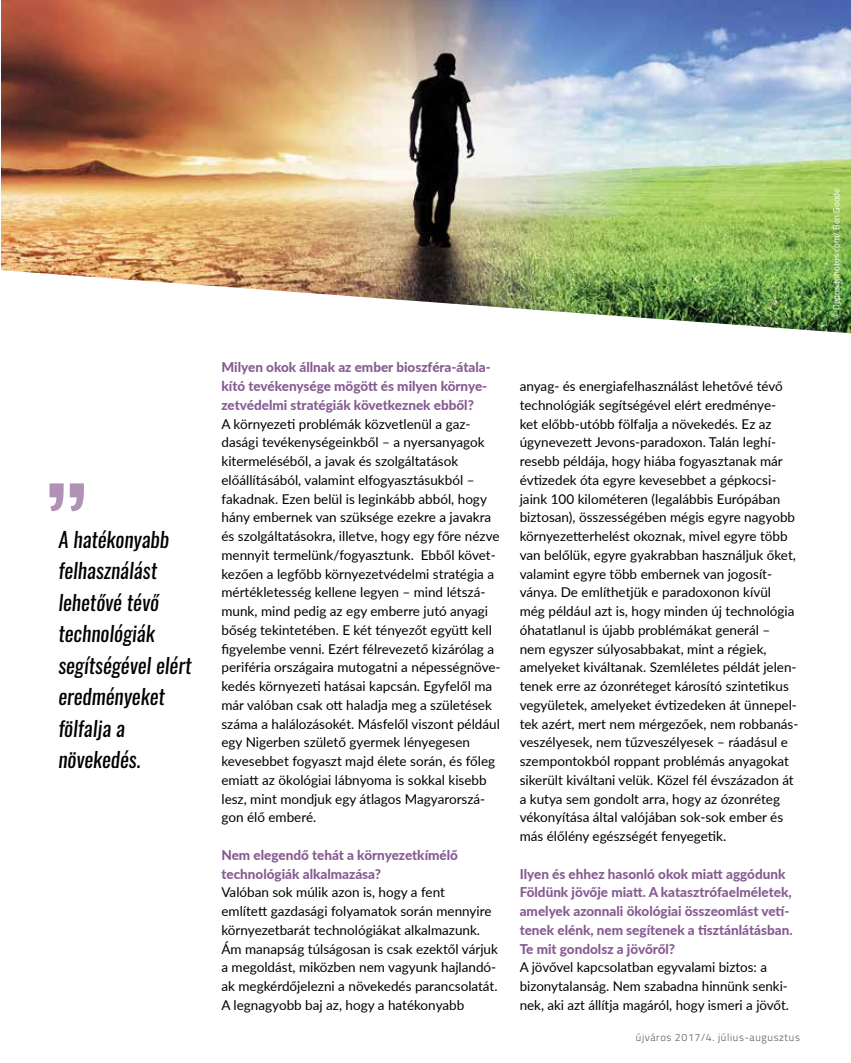
<style>
.page{position:relative;width:851px;height:1063px;background:#fff}
.page>*{position:absolute;margin:0;border:0;box-sizing:border-box;transform-origin:0 0}
.kiemelés{font:700 97.5px "Oswald";color:#af92b5}
.kiemelés-2{font:italic 21px/31.5px "Oswald";color:#000}
.Szöveg{font:13.5px/18.8px "Lato";color:#000}
.Szöveg-2{font:800 13.5px/18.8px "Lato";color:#875b92}
.t1{font:300 10.5px "Titillium";letter-spacing:.06em;color:#58595b}
.Forrás-fordította{font:9px "Titillium";color:#fff}
</style>
<div class="page">
<img style="left:1px;top:0;width:849px;height:270px">
<img style="left:1px;top:270px;width:849px;height:64px">
<p class="kiemelés" style="left:43px;top:455px;width:48px">”</p>
<p class="kiemelés-2" style="left:58px;top:523px;width:135px">A hatékonyabb felhasználást lehetővé tévő technológiák segítségével elért eredményeket fölfalja a növekedés.</p>
<p class="Szöveg-2" style="left:221px;top:357px;width:271px">Milyen okok állnak az ember bioszféra-átala&shy;kító tevékenysége mögött és milyen környe&shy;zetvédelmi stratégiák következnek ebből?</p>
<p class="Szöveg" style="left:221px;top:414px;width:280px">A környezeti problémák közvetlenül a gaz&shy;dasági tevékenységeinkből – a nyersanyagok kitermeléséből, a javak és szolgáltatások előállításából, valamint elfogyasztásukból – fakadnak. Ezen belül is leginkább abból, hogy hány embernek van szüksége ezekre a javakra és szolgáltatásokra, illetve, hogy egy főre nézve mennyit termelünk/fogyasztunk. Ebből követ&shy;kezően a legfőbb környezetvédelmi stratégia a mértékletesség kellene legyen – mind létszá&shy;munk, mind pedig az egy emberre jutó anyagi bőség tekintetében. E két tényezőt együtt kell figyelembe venni. Ezért félrevezető kizárólag a periféria országaira mutogatni a népességnöve&shy;kedés környezeti hatásai kapcsán. Egyfelől ma már valóban csak ott haladja meg a születések száma a halálozásokét. Másfelől viszont például egy Nigerben születő gyermek lényegesen kevesebbet fogyaszt majd élete során, és főleg emiatt az ökológiai lábnyoma is sokkal kisebb lesz, mint mondjuk egy átlagos Magyarorszá&shy;gon élő emberé.</p>
<p class="Szöveg-2" style="left:221px;top:845px;width:238px">Nem elegendő tehát a környezetkímélő technológiák alkalmazása?</p>
<p class="Szöveg" style="left:221px;top:882px;width:278px">Valóban sok múlik azon is, hogy a fent<br>említett gazdasági folyamatok során mennyire környezetbarát technológiákat alkalmazunk.<br>Ám manapság túlságosan is csak ezektől várjuk a megoldást, miközben nem vagyunk hajlandó&shy;ak megkérdőjelezni a növekedés parancsolatát.<br>A legnagyobb baj az, hogy a hatékonyabb</p>
<p class="Szöveg" style="left:519px;top:376px;width:280px">anyag- és energiafelhasználást lehetővé tévő technológiák segítségével elért eredménye-<br>ket előbb-utóbb fölfalja a növekedés. Ez az úgynevezett Jevons-paradoxon. Talán leghí&shy;resebb példája, hogy hiába fogyasztanak már évtizedek óta egyre kevesebbet a gépkocsi&shy;jaink 100 kilométeren (legalábbis Európában biztosan), összességében mégis egyre nagyobb környezetterhelést okoznak, mivel egyre több van belőlük, egyre gyakrabban használjuk őket, valamint egyre több embernek van jogosít&shy;ványa. De említhetjük e paradoxonon kívül még például azt is, hogy minden új technológia óhatatlanul is újabb problémákat generál – nem egyszer súlyosabbakat, mint a régiek, amelyeket kiváltanak. Szemléletes példát jelen&shy;tenek erre az ózonréteget károsító szintetikus vegyületek, amelyeket évtizedeken át ünnepel&shy;tek azért, mert nem mérgezőek, nem robbanás&shy;veszélyesek, nem tűzveszélyesek – ráadásul e szempontokból roppant problémás anyagokat sikerült kiváltani velük. Közel fél évszázadon át a kutya sem gondolt arra, hogy az ózonréteg vékonyítása által valójában sok-sok ember és más élőlény egészségét fenyegetik.</p>
<p class="Szöveg-2" style="left:519px;top:864px;width:274px">Ilyen és ehhez hasonló okok miatt aggódunk Földünk jövője miatt. A katasztrófaelméletek, amelyek azonnali ökológiai összeomlást vetí&shy;tenek elénk, nem segítenek a tisztánlátásban.<br>Te mit gondolsz a jövőről?</p>
<p class="Szöveg" style="left:519px;top:957px;width:271px">A jövővel kapcsolatban egyvalami biztos: a bizonytalanság. Nem szabadna hinnünk senki&shy;nek, aki azt állítja magáról, hogy ismeri a jövőt.</p>
<p class="t1" style="left:635px;top:1029px;width:165px">újváros 2017/4. július-augusztus</p>
<p class="Forrás-fordította" style="left:829px;top:318px;width:131px;rotate:-90deg">© Depositphotos.com/ Ben Goode</p>
</div>
